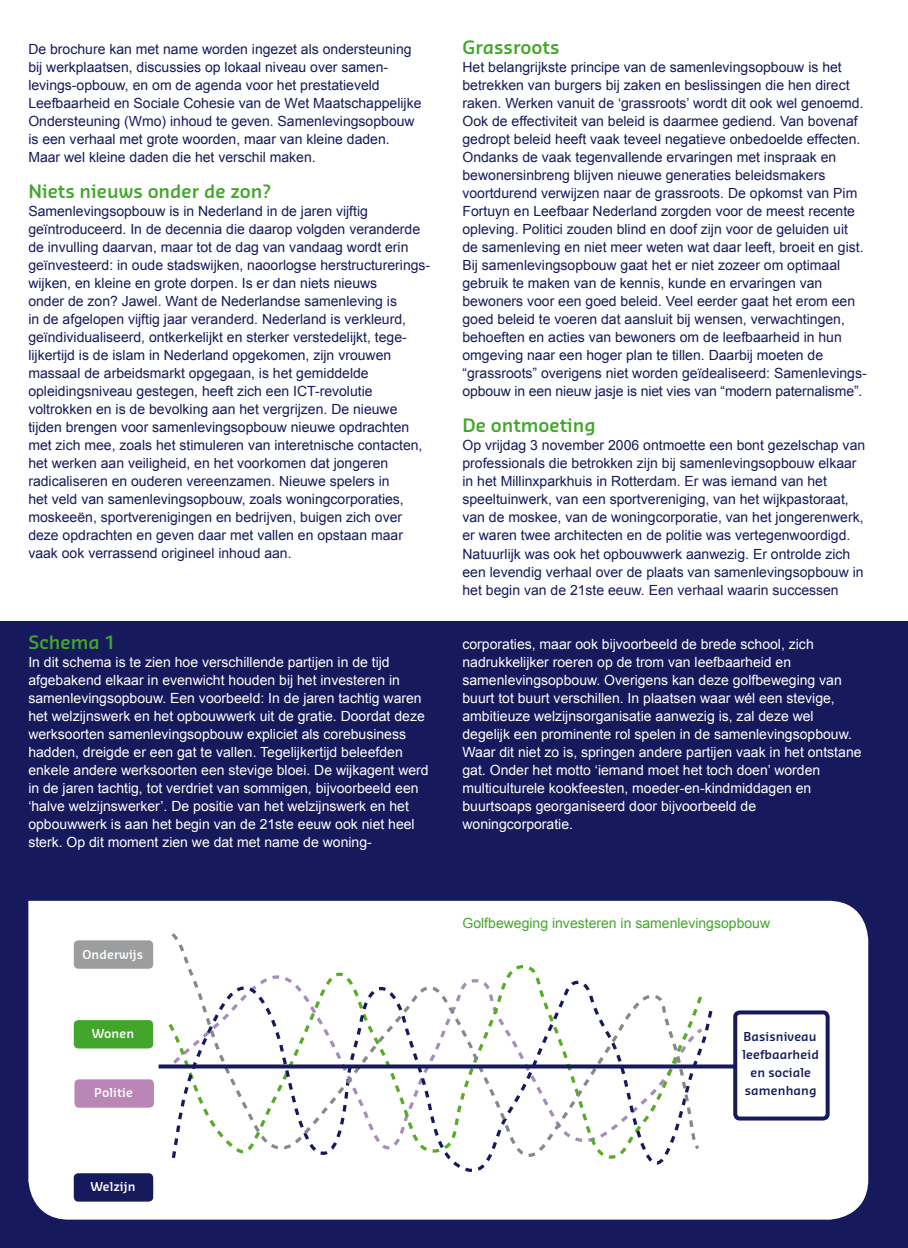
<style>
.page{position:relative;width:908px;height:1248px;background:#fff}
.page>*{position:absolute;margin:0;border:0;box-sizing:border-box;transform-origin:0 0}
.t1{font:600 18px "Sansa";color:#42a62a}
.t2{font:14px/18px "Arial";color:#16195c}
.t3{font:14px/18px "Arial";color:#fff}
.t4{font:14px "Arial";color:#42a62a}
.t5{font:600 12px/18px "Sansa";letter-spacing:.01em;color:#16195c;text-align:center}
.t6{font:600 12px "Sansa";letter-spacing:.01em;color:#fff}
</style>
<div class="page">
<div style="left:0;top:621px;width:907px;height:626px;background:#16195c"></div>
<div style="left:28px;top:900px;width:839px;height:319px;background:#fff"></div>
<div style="left:169px;top:972px;width:542px;height:213px;background:#fff"></div>
<svg style="left:168px;top:929px;width:534px;height:232px;background:#f5f6f6"></svg>
<div style="left:74px;top:1019px;width:79px;height:29px;background:#42a62a;border-radius:5px"></div>
<div style="left:74px;top:1079px;width:80px;height:28px;background:#ba86b6;border-radius:5px"></div>
<div style="left:74px;top:1173px;width:79px;height:28px;background:#16195c;border-radius:5px"></div>
<div style="left:733px;top:1010px;width:96px;height:110px;border:4px solid #16195c;border-radius:5px"></div>
<div style="left:74px;top:940px;width:79px;height:28px;background:#9c9d9f;border-radius:5px"></div>
<svg style="left:158px;top:1064px;width:578px;height:4px"></svg>
<p class="t2" style="left:28px;top:40px;width:394px">De brochure kan met name worden ingezet als ondersteuning bij werkplaatsen, discussies op lokaal niveau over samen&shy;levings-opbouw, en om de agenda voor het prestatieveld Leefbaarheid en Sociale Cohesie van de Wet Maatschappelijke Ondersteuning (Wmo) inhoud te geven. Samenlevingsopbouw is een verhaal met grote woorden, maar van kleine daden.<br>Maar wel kleine daden die het verschil maken.</p>
<p class="t1" style="left:28px;top:180px;width:244px">Niets nieuws onder de zon?</p>
<p class="t2" style="left:28px;top:202px;width:403px">Samenlevingsopbouw is in Nederland in de jaren vijftig geïntroduceerd. In de decennia die daarop volgden veranderde de invulling daarvan, maar tot de dag van vandaag wordt erin geïnvesteerd: in oude stadswijken, naoorlogse herstructurerings&shy;wijken, en kleine en grote dorpen. Is er dan niets nieuws<br>onder de zon? Jawel. Want de Nederlandse samenleving is<br>in de afgelopen vijftig jaar veranderd. Nederland is verkleurd, geïndividualiseerd, ontkerkelijkt en sterker verstedelijkt, tege&shy;lijkertijd is de islam in Nederland opgekomen, zijn vrouwen massaal de arbeidsmarkt opgegaan, is het gemiddelde opleidingsniveau gestegen, heeft zich een ICT-revolutie voltrokken en is de bevolking aan het vergrijzen. De nieuwe tijden brengen voor samenlevingsopbouw nieuwe opdrachten met zich mee, zoals het stimuleren van interetnische contacten, het werken aan veiligheid, en het voorkomen dat jongeren radicaliseren en ouderen vereenzamen. Nieuwe spelers in<br>het veld van samenlevingsopbouw, zoals woningcorporaties, moskeeën, sportverenigingen en bedrijven, buigen zich over deze opdrachten en geven daar met vallen en opstaan maar vaak ook verrassend origineel inhoud aan.</p>
<p class="t1" style="left:28px;top:630px;width:89px">Schema 1</p>
<p class="t3" style="left:28px;top:652px;width:401px">In dit schema is te zien hoe verschillende partijen in de tijd afgebakend elkaar in evenwicht houden bij het investeren in samenlevingsopbouw. Een voorbeeld: In de jaren tachtig waren het welzijnswerk en het opbouwwerk uit de gratie. Doordat deze werksoorten samenlevingsopbouw expliciet als corebusiness hadden, dreigde er een gat te vallen. Tegelijkertijd beleefden enkele andere werksoorten een stevige bloei. De wijkagent werd in de jaren tachtig, tot verdriet van sommigen, bijvoorbeeld een ‘halve welzijnswerker’. De positie van het welzijnswerk en het opbouwwerk is aan het begin van de 21ste eeuw ook niet heel sterk. Op dit moment zien we dat met name de woning-</p>
<p class="t6" style="left:82px;top:946px;width:62px">Onderwijs</p>
<p class="t6" style="left:92px;top:1025px;width:44px">Wonen</p>
<p class="t6" style="left:94px;top:1084px;width:40px">Politie</p>
<p class="t1" style="left:462px;top:35px;width:98px">Grassroots</p>
<p class="t2" style="left:462px;top:58px;width:405px">Het belangrijkste principe van de samenlevingsopbouw is het betrekken van burgers bij zaken en beslissingen die hen direct raken. Werken vanuit de ‘grassroots’ wordt dit ook wel genoemd.<br>Ook de effectiviteit van beleid is daarmee gediend. Van bovenaf gedropt beleid heeft vaak teveel negatieve onbedoelde effecten.<br>Ondanks de vaak tegenvallende ervaringen met inspraak en bewonersinbreng blijven nieuwe generaties beleidsmakers voortdurend verwijzen naar de grassroots. De opkomst van Pim Fortuyn en Leefbaar Nederland zorgden voor de meest recente opleving. Politici zouden blind en doof zijn voor de geluiden uit de samenleving en niet meer weten wat daar leeft, broeit en gist.<br>Bij samenlevingsopbouw gaat het er niet zozeer om optimaal gebruik te maken van de kennis, kunde en ervaringen van bewoners voor een goed beleid. Veel eerder gaat het erom een goed beleid te voeren dat aansluit bij wensen, verwachtingen, behoeften en acties van bewoners om de leefbaarheid in hun omgeving naar een hoger plan te tillen. Daarbij moeten de “grassroots” overigens niet worden geïdealiseerd: Samenlevings&shy;opbouw in een nieuw jasje is niet vies van “modern paternalisme”.</p>
<p class="t1" style="left:462px;top:414px;width:135px">De ontmoeting</p>
<p class="t2" style="left:462px;top:436px;width:404px">Op vrijdag 3 november 2006 ontmoette een bont gezelschap van professionals die betrokken zijn bij samenlevingsopbouw elkaar in het Millinxparkhuis in Rotterdam. Er was iemand van het speeltuinwerk, van een sportvereniging, van het wijkpastoraat, van de moskee, van de woningcorporatie, van het jongerenwerk, er waren twee architecten en de politie was vertegenwoordigd.<br>Natuurlijk was ook het opbouwwerk aanwezig. Er ontrolde zich een levendig verhaal over de plaats van samenlevingsopbouw in het begin van de 21ste eeuw. Een verhaal waarin successen</p>
<p class="t3" style="left:462px;top:634px;width:400px">corporaties, maar ook bijvoorbeeld de brede school, zich nadrukkelijker roeren op de trom van leefbaarheid en samenlevingsopbouw. Overigens kan deze golfbeweging van buurt tot buurt verschillen. In plaatsen waar wél een stevige, ambitieuze welzijnsorganisatie aanwezig is, zal deze wel degelijk een prominente rol spelen in de samenlevingsopbouw.<br>Waar dit niet zo is, springen andere partijen vaak in het ontstane gat. Onder het motto ‘iemand moet het toch doen’ worden multiculturele kookfeesten, moeder-en-kindmiddagen en buurtsoaps georganiseerd door bijvoorbeeld de woningcorporatie.</p>
<p class="t4" style="left:462px;top:914px;width:309px">Golfbeweging investeren in samenlevingsopbouw</p>
<p class="t5" style="left:742px;top:1026px;width:78px">Basisniveau leefbaarheid en sociale samenhang</p>
<p class="t6" style="left:90px;top:1178px;width:47px">Welzijn</p>
</div>
